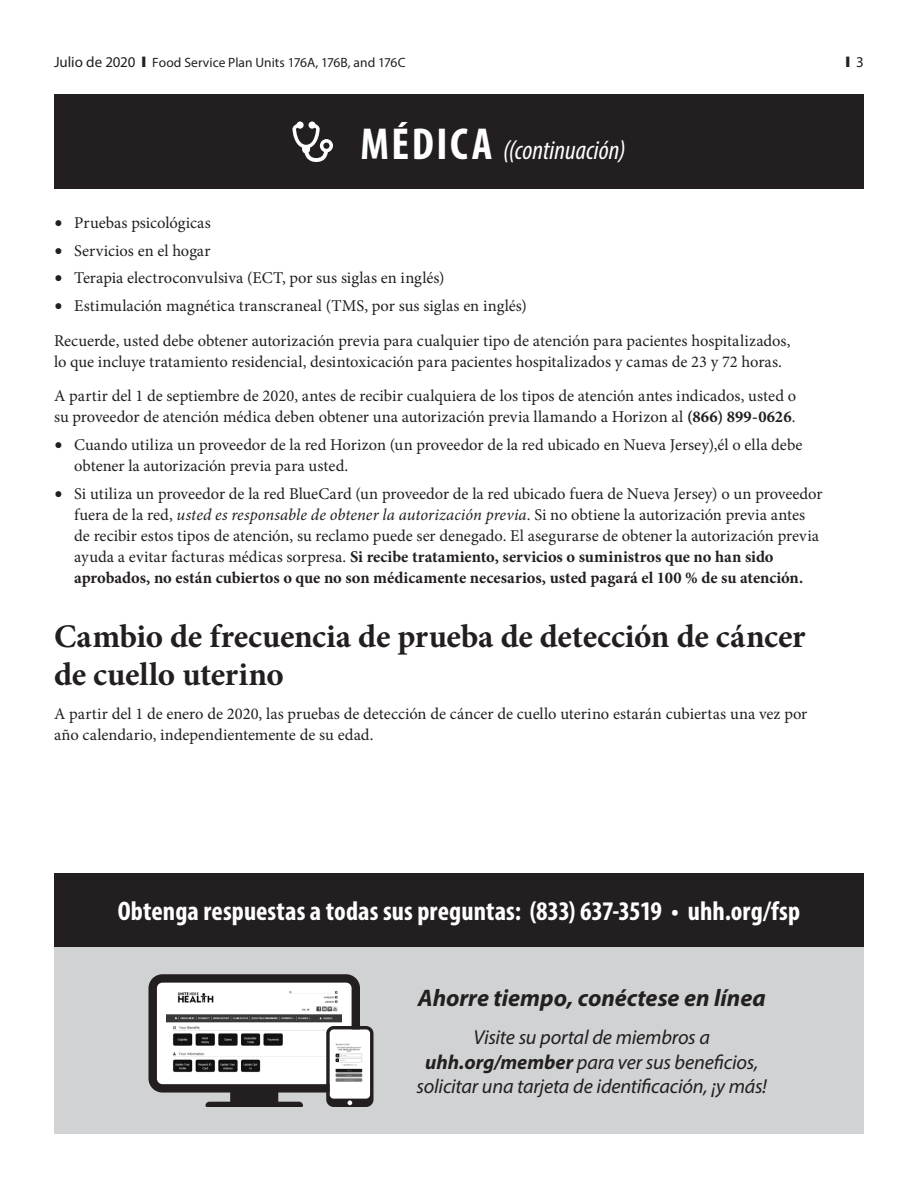
<style>
.page{position:relative;width:918px;height:1188px;background:#fff}
.page>*{position:absolute;margin:0;border:0;box-sizing:border-box;transform-origin:0 0}
.t1{font:700 33px/37.5px "Minion Pro";letter-spacing:-.01em;color:#231f20}
.t2{font:700 condensed 27px "Myriad Pro";letter-spacing:.005em;color:#fff}
.t3{font:italic condensed 27px "Myriad Pro";color:#fff}
.t4{font:italic 700 24px "Myriad Pro";color:#231f20}
.t5{font:italic 20.25px/24.8px "Myriad Pro";letter-spacing:-.01em;color:#231f20;text-align:center}
.t6{font:16.5px/21px "Minion Pro";color:#231f20}
.t7{font:15px "Myriad Pro";color:#231f20}
.t8{font:13.5px "Myriad Pro";color:#231f20}
.s1{font-size:15px}
.s2{font-weight:700;font-style:normal;font-size:45px}
.s3{font-size:22.5px}
.s4{font-weight:700}
.s5{font-style:italic}
</style>
<div class="page">
<div style="left:54px;top:94px;width:810px;height:95px;background:#231f20"></div>
<svg style="left:292px;top:122px;width:41px;height:40px"></svg>
<div style="left:54px;top:873px;width:810px;height:74px;background:#231f20"></div>
<div style="left:54px;top:947px;width:810px;height:187px;background:#d1d2d4"></div>
<svg style="left:149px;top:974px;width:225px;height:133px;background:#aeadae"></svg>
<img style="left:335px;top:1039px;width:27px;height:48px">
<p class="t8" style="left:54px;top:54px;width:353px"><span class="s1">Julio de 2020</span> ❙ Food Service Plan Units 176A, 176B, and 176C</p>
<p class="t7" style="left:846px;top:53px;width:20px">❙ 3</p>
<h2 class="t3" style="left:360px;top:133px;width:267px"><span class="s2">MÉDICA</span> ((continuación)</h2>
<p class="t6" style="left:54px;top:212px;width:158px"><span class="s3">•</span> Pruebas psicológicas</p>
<p class="t6" style="left:54px;top:240px;width:158px"><span class="s3">•</span> Servicios en el hogar</p>
<p class="t6" style="left:54px;top:268px;width:392px"><span class="s3">•</span> Terapia electroconvulsiva (ECT, por sus siglas en inglés)</p>
<p class="t6" style="left:54px;top:289px;width:738px;line-height:34.5px"><span class="s3">•</span> Estimulación magnética transcraneal (TMS, por sus siglas en inglés)<br>Recuerde, usted debe obtener autorización previa para cualquier tipo de atención para pacientes hospitalizados,</p>
<p class="t6" style="left:54px;top:344px;width:744px;line-height:34.5px">lo que incluye tratamiento residencial, desintoxicación para pacientes hospitalizados y camas de 23 y 72 horas.<br>A partir del 1 de septiembre de 2020, antes de recibir cualquiera de los tipos de atención antes indicados, usted o</p>
<p class="t6" style="left:54px;top:407px;width:743px">su proveedor de atención médica deben obtener una autorización previa llamando a Horizon al <span class="s4">(866) 899-0626</span>.</p>
<p class="t6" style="left:74px;top:434px;width:730px;text-indent:-20px"><span class="s3">•</span> Cuando utiliza un proveedor de la red Horizon (un proveedor de la red ubicado en Nueva Jersey),él o ella debe obtener la autorización previa para usted.</p>
<p class="t6" style="left:74px;top:483px;width:750px;text-indent:-20px"><span class="s3">•</span> Si utiliza un proveedor de la red BlueCard (un proveedor de la red ubicado fuera de Nueva Jersey) o un proveedor fuera de la red, <span class="s5">usted es responsable de obtener la autorización previa</span>. Si no obtiene la autorización previa antes de recibir estos tipos de atención, su reclamo puede ser denegado. El asegurarse de obtener la autorización previa ayuda a evitar facturas médicas sorpresa. <span class="s4">Si recibe tratamiento, servicios o suministros que no han sido aprobados, no están cubiertos o que no son médicamente necesarios, usted pagará el 100 % de su atención.</span></p>
<h1 class="t1" style="left:54px;top:618px;width:753px">Cambio de frecuencia de prueba de detección de cáncer de cuello uterino</h1>
<p class="t6" style="left:54px;top:704px;width:755px">A partir del 1 de enero de 2020, las pruebas de detección de cáncer de cuello uterino estarán cubiertas una vez por año calendario, independientemente de su edad.</p>
<h2 class="t2" style="left:118px;top:894px;width:684px">Obtenga respuestas a todas sus preguntas: (833) 637-3519 • uhh.org/fsp</h2>
<h3 class="t4" style="left:418px;top:982px;width:349px">Ahorre tiempo, conéctese en línea</h3>
<p class="t5" style="left:416px;top:1025px;width:352px">Visite su portal de miembros a <span class="s4">uhh.org/member</span> para ver sus beneficios, solicitar una tarjeta de identificación, ¡y más!</p>
</div>
